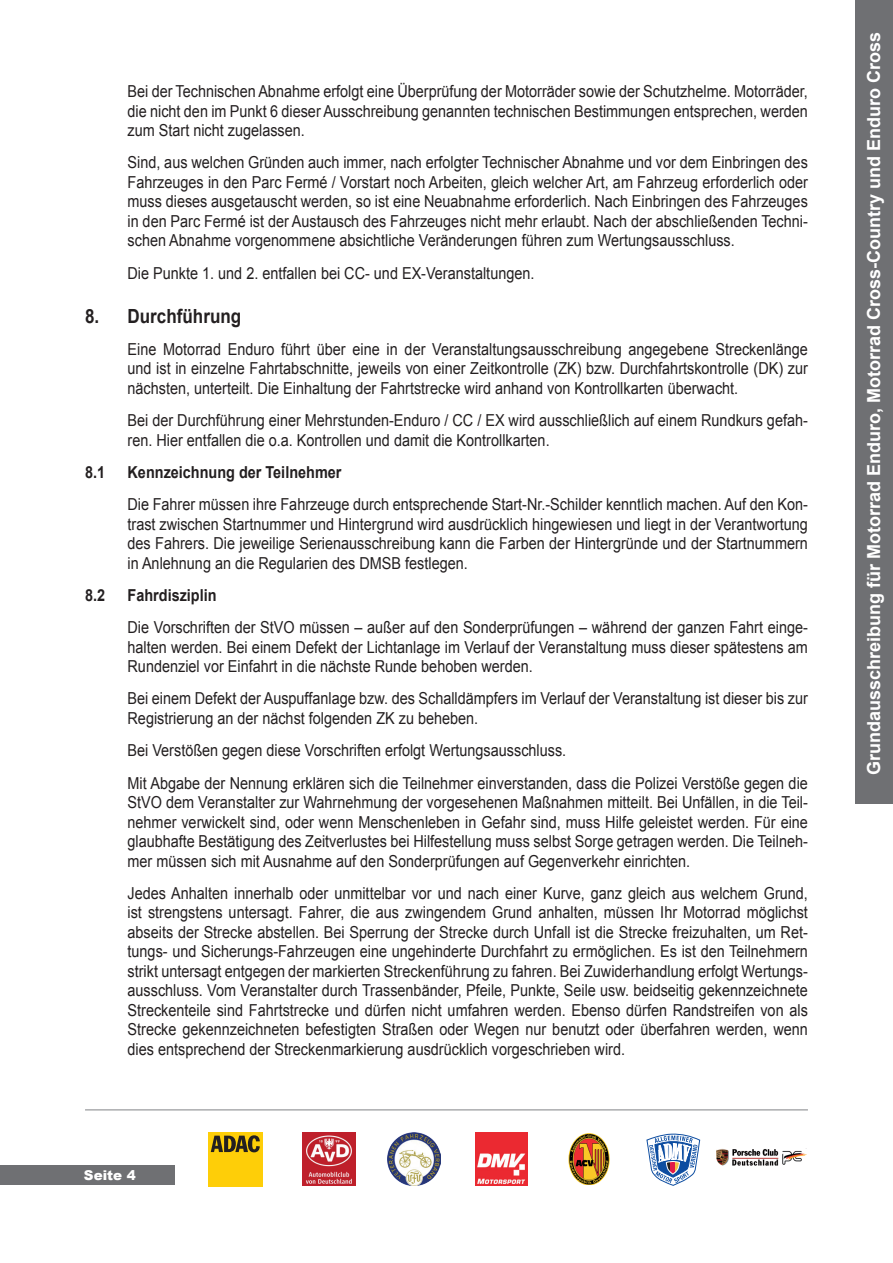
<style>
.page{position:relative;width:893px;height:1263px;background:#fff}
.page>*{position:absolute;margin:0;border:0;box-sizing:border-box;transform-origin:0 0}
.t1{font:700 19.5px "Arial";color:#231f20;scale:.88 1}
.t2{font:700 18px "Arial";color:#fff}
.t3{font:16.5px/19.5px "Arial";color:#231f20;text-align:justify;scale:.88 1}
.t4{font:700 16.5px "Arial";color:#231f20;scale:.88 1}
.t5{font:900 13.5px "Arial";color:#fff}
</style>
<div class="page">
<div style="left:0;top:1165px;width:174px;height:20px;background:#6f7073"></div>
<div style="left:856px;top:0;width:37px;height:804px;background:#6f7073"></div>
<hr style="left:85px;top:1109px;width:723px;height:1px;background:#808285">
<div style="left:208px;top:1133px;width:54px;height:54px;background:#fece08"></div>
<svg style="left:211px;top:1135px;width:49px;height:17px"></svg>
<img style="left:302px;top:1132px;width:53px;height:54px">
<img style="left:475px;top:1133px;width:53px;height:52px">
<img style="left:388px;top:1132px;width:52px;height:53px">
<img style="left:568px;top:1133px;width:42px;height:51px">
<svg style="left:646px;top:1134px;width:54px;height:52px"></svg>
<img style="left:716px;top:1148px;width:91px;height:18px">
<p class="t3" style="left:128px;top:82px;width:775px">Bei der Technischen Abnahme erfolgt eine Überprüfung der Motorräder sowie der Schutzhelme. Motorräder, die nicht den im Punkt 6 dieser Ausschreibung genannten technischen Bestimmungen entsprechen, werden zum Start nicht zugelassen.</p>
<p class="t3" style="left:128px;top:153px;width:775px">Sind, aus welchen Gründen auch immer, nach erfolgter Technischer Abnahme und vor dem Einbringen des Fahrzeuges in den Parc Fermé / Vorstart noch Arbeiten, gleich welcher Art, am Fahrzeug erforderlich oder muss dieses ausgetauscht werden, so ist eine Neuabnahme erforderlich. Nach Einbringen des Fahrzeuges in den Parc Fermé ist der Austausch des Fahrzeuges nicht mehr erlaubt. Nach der abschließenden Techni&shy;schen Abnahme vorgenommene absichtliche Veränderungen führen zum Wertungsausschluss.</p>
<p class="t3" style="left:128px;top:263px;width:464px">Die Punkte 1. und 2. entfallen bei CC- und EX-Veranstaltungen.</p>
<p class="t1" style="left:85px;top:303px;width:179px">8. Durchführung</p>
<p class="t3" style="left:128px;top:339px;width:775px">Eine Motorrad Enduro führt über eine in der Veranstaltungsausschreibung angegebene Streckenlänge und ist in einzelne Fahrtabschnitte, jeweils von einer Zeitkontrolle (ZK) bzw. Durchfahrtskontrolle (DK) zur nächsten, unterteilt. Die Einhaltung der Fahrtstrecke wird anhand von Kontrollkarten überwacht.</p>
<p class="t3" style="left:128px;top:411px;width:775px">Bei der Durchführung einer Mehrstunden-Enduro / CC / EX wird ausschließlich auf einem Rundkurs gefah&shy;ren. Hier entfallen die o.a. Kontrollen und damit die Kontrollkarten.</p>
<p class="t4" style="left:85px;top:461px;width:24px">8.1</p>
<p class="t4" style="left:128px;top:461px;width:245px">Kennzeichnung der Teilnehmer</p>
<p class="t3" style="left:128px;top:495px;width:775px">Die Fahrer müssen ihre Fahrzeuge durch entsprechende Start-Nr.-Schilder kenntlich machen. Auf den Kon&shy;trast zwischen Startnummer und Hintergrund wird ausdrücklich hingewiesen und liegt in der Verantwortung des Fahrers. Die jeweilige Serienausschreibung kann die Farben der Hintergründe und der Startnummern in Anlehnung an die Regularien des DMSB festlegen.</p>
<p class="t4" style="left:85px;top:584px;width:24px">8.2</p>
<p class="t4" style="left:128px;top:584px;width:103px">Fahrdisziplin</p>
<p class="t3" style="left:128px;top:618px;width:775px">Die Vorschriften der StVO müssen – außer auf den Sonderprüfungen – während der ganzen Fahrt einge&shy;halten werden. Bei einem Defekt der Lichtanlage im Verlauf der Veranstaltung muss dieser spätestens am Rundenziel vor Einfahrt in die nächste Runde behoben werden.</p>
<p class="t3" style="left:128px;top:689px;width:775px">Bei einem Defekt der Auspuffanlage bzw. des Schalldämpfers im Verlauf der Veranstaltung ist dieser bis zur<br>Registrierung an der nächst folgenden ZK zu beheben.</p>
<p class="t3" style="left:128px;top:734px;width:775px;line-height:32.2px">Bei Verstößen gegen diese Vorschriften erfolgt Wertungsausschluss.<br>Mit Abgabe der Nennung erklären sich die Teilnehmer einverstanden, dass die Polizei Verstöße gegen die</p>
<p class="t3" style="left:128px;top:793px;width:775px">StVO dem Veranstalter zur Wahrnehmung der vorgesehenen Maßnahmen mitteilt. Bei Unfällen, in die Teil&shy;nehmer verwickelt sind, oder wenn Menschenleben in Gefahr sind, muss Hilfe geleistet werden. Für eine glaubhafte Bestätigung des Zeitverlustes bei Hilfestellung muss selbst Sorge getragen werden. Die Teilneh&shy;mer müssen sich mit Ausnahme auf den Sonderprüfungen auf Gegenverkehr einrichten.</p>
<p class="t3" style="left:128px;top:883px;width:775px">Jedes Anhalten innerhalb oder unmittelbar vor und nach einer Kurve, ganz gleich aus welchem Grund, ist strengstens untersagt. Fahrer, die aus zwingendem Grund anhalten, müssen Ihr Motorrad möglichst abseits der Strecke abstellen. Bei Sperrung der Strecke durch Unfall ist die Strecke freizuhalten, um Ret&shy;tungs- und Sicherungs-Fahrzeugen eine ungehinderte Durchfahrt zu ermöglichen. Es ist den Teilnehmern strikt untersagt entgegen der markierten Streckenführung zu fahren. Bei Zuwiderhandlung erfolgt Wertungs&shy;ausschluss. Vom Veranstalter durch Trassenbänder, Pfeile, Punkte, Seile usw. beidseitig gekennzeichnete Streckenteile sind Fahrtstrecke und dürfen nicht umfahren werden. Ebenso dürfen Randstreifen von als Strecke gekennzeichneten befestigten Straßen oder Wegen nur benutzt oder überfahren werden, wenn dies entsprechend der Streckenmarkierung ausdrücklich vorgeschrieben wird.</p>
<p class="t5" style="left:84px;top:1165px;width:53px">Seite 4</p>
<p class="t2" style="left:862px;top:775px;width:745px;rotate:-90deg">Grundausschreibung für Motorrad Enduro, Motorrad Cross-Country und Enduro Cross</p>
</div>
